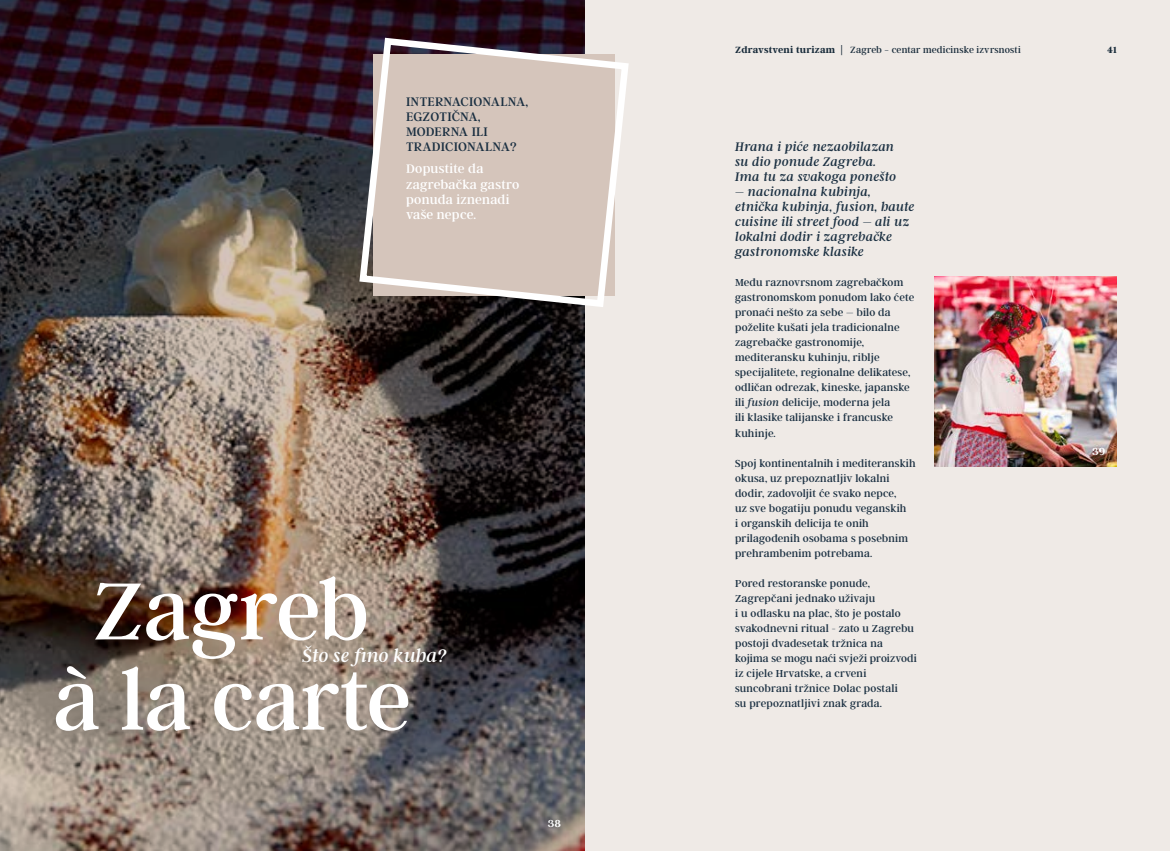
<style>
.page{position:relative;width:1170px;height:851px;background:#fff}
.page>*{position:absolute;margin:0;border:0;box-sizing:border-box;transform-origin:0 0}
.t1{font:90px/90.1px "Argent CF";color:#fff;text-align:center}
.t2{font:italic 20px "Argent CF";letter-spacing:.01em;color:#fff}
.t3{font:italic 13.75px/15px "Argent CF";letter-spacing:.01em;color:#1a2f41}
.t4{font:13.75px/15px "Argent CF";letter-spacing:.02em;color:#fff}
.t5{font:13.75px/15px "Argent CF";letter-spacing:.01em;color:#1a2f41}
.t6{font:11.25px/15px "Argent CF";letter-spacing:.02em;color:#1a2f41}
.t7{font:700 11.25px "Argent CF";color:#fff}
.t8{font:10px "Argent CF";letter-spacing:.02em;color:#1a2f41}
.t9{font:700 10px "Argent CF";color:#1a2f41}
.s1{font-weight:700}
.s2{font-style:italic}
</style>
<div class="page">
<div style="left:585px;top:0;width:584px;height:850px;background:#efeae6"></div>
<img style="left:0;top:0;width:585px;height:850px">
<svg style="left:356px;top:34px;width:273px;height:277px;background:#c2b4ae"></svg>
<img style="left:934px;top:277px;width:182px;height:190px">
<p class="t5" style="left:406px;top:94px;width:124px">INTERNACIONALNA,<br>EGZOTIČNA,<br>MODERNA ILI<br>TRADICIONALNA?</p>
<p class="t4" style="left:406px;top:162px;width:115px">Dopustite da zagrebačka gastro ponuda iznenadi vaše nepce.</p>
<h1 class="t1" style="left:54px;top:569px;width:359px">Zagreb<br>à la carte</h1>
<h2 class="t2" style="left:302px;top:645px;width:146px">Što se fino kuha?</h2>
<p class="t7" style="left:547px;top:817px;width:15px">38</p>
<p class="t8" style="left:735px;top:45px;width:287px"><span class="s1">Zdravstveni turizam</span> | Zagreb − centar medicinske izvrsnosti</p>
<p class="t9" style="left:1106px;top:44px;width:11px">41</p>
<p class="t3" style="left:735px;top:140px;width:162px">Hrana i piće nezaobilazan su dio ponude Zagreba.<br>Ima tu za svakoga ponešto</p>
<p class="t3" style="left:735px;top:185px;width:181px">– nacionalna kuhinja, etnička kuhinja, fusion, haute cuisine ili street food – ali uz lokalni dodir i zagrebačke gastronomske klasike</p>
<p class="t6" style="left:735px;top:275px;width:181px">Među raznovrsnom zagrebačkom gastronomskom ponudom lako ćete pronaći nešto za sebe – bilo da poželite kušati jela tradicionalne zagrebačke gastronomije, mediteransku kuhinju, riblje specijalitete, regionalne delikatese, odličan odrezak, kineske, japanske ili <span class="s2">fusion</span> delicije, moderna jela<br>ili klasike talijanske i francuske kuhinje.</p>
<p class="t6" style="left:735px;top:456px;width:182px">Spoj kontinentalnih i mediteranskih okusa, uz prepoznatljiv lokalni dodir, zadovoljit će svako nepce,<br>uz sve bogatiju ponudu veganskih<br>i organskih delicija te onih prilagođenih osobama s posebnim prehrambenim potrebama.</p>
<p class="t6" style="left:735px;top:576px;width:183px">Pored restoranske ponude,<br>Zagrepčani jednako uživaju<br>i u odlasku na plac, što je postalo svakodnevni ritual - zato u Zagrebu postoji dvadesetak tržnica na kojima se mogu naći svježi proizvodi iz cijele Hrvatske, a crveni suncobrani tržnice Dolac postali<br>su prepoznatljivi znak grada.</p>
<p class="t7" style="left:1091px;top:445px;width:15px">39</p>
</div>
